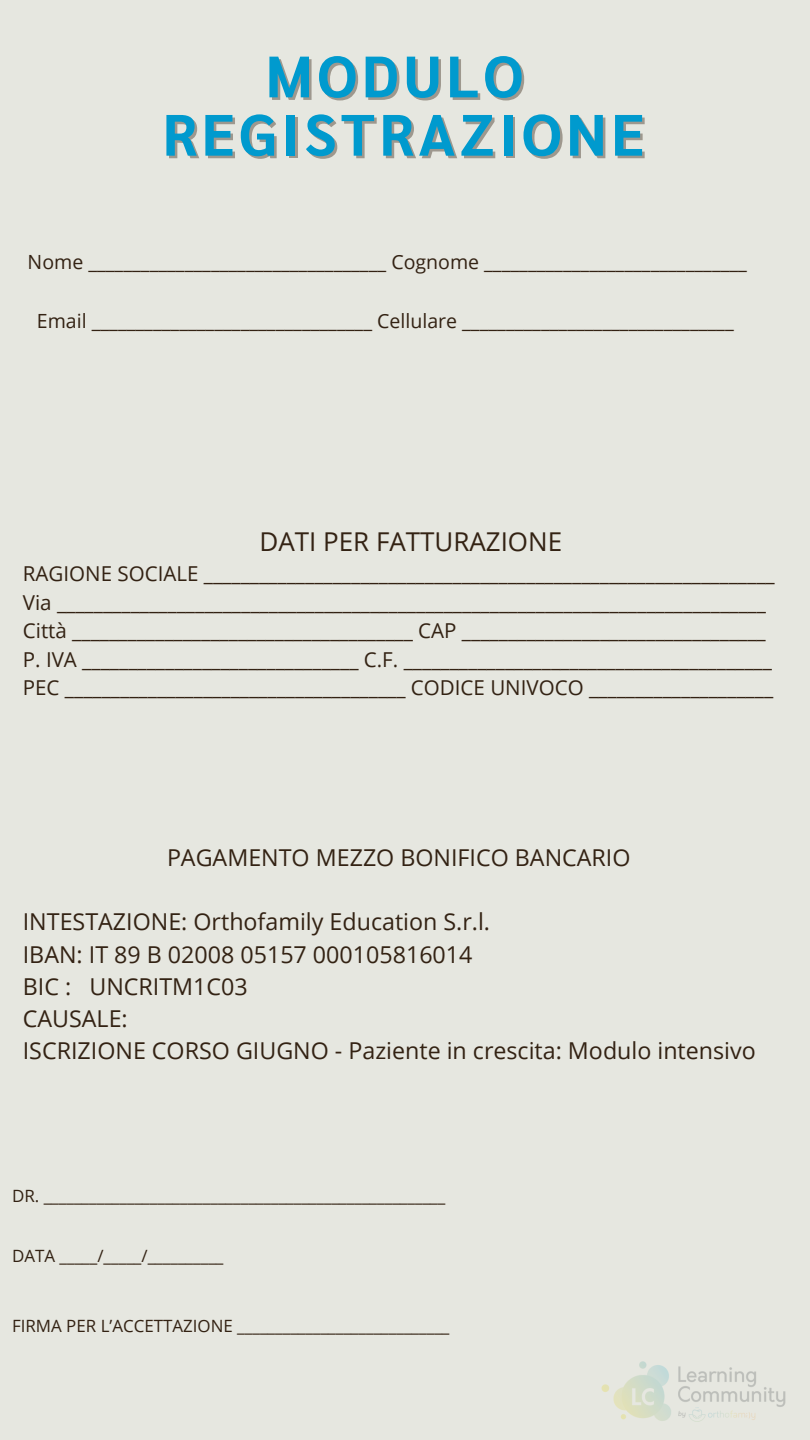
<style>
.page{position:relative;width:810px;height:1440px;background:#e6e7e0}
.page>*{position:absolute;margin:0;border:0;box-sizing:border-box;transform-origin:0 0}
.t1{font:700 58.2px "Sarabun";letter-spacing:.075em;color:#009ace}
.t2{font:26px "Open Sans";color:#332213}
.t3{font:23.3px/32.2px "Open Sans";color:#332213}
.t4{font:20.5px/28.5px "Open Sans";color:#332213}
.t5{font:19.6px "Open Sans";color:#332213}
.t6{font:16.9px "Open Sans";color:#332213}
</style>
<div class="page">
<img style="left:601px;top:1361px;width:185px;height:61px">
<h1 class="t1" style="left:265px;top:35px;width:259px">MODULO</h1>
<h4 class="t1" style="left:162px;top:94px;width:483px">REGISTRAZIONE</h4>
<h4 class="t5" style="left:28px;top:248px;width:721px">Nome __________________________________ Cognome ______________________________</h4>
<h2 class="t5" style="left:37px;top:307px;width:698px">Email ________________________________ Cellulare _______________________________</h2>
<h3 class="t2" style="left:259px;top:524px;width:304px">DATI PER FATTURAZIONE</h3>
<h3 class="t4" style="left:23px;top:559px;width:753px">RAGIONE SOCIALE ______________________________________________________________ Via _____________________________________________________________________________ Città _____________________________________ CAP _________________________________ P. IVA ______________________________ C.F. ________________________________________ PEC _____________________________________ CODICE UNIVOCO ____________________</h3>
<p class="t3" style="left:167px;top:841px;width:465px">PAGAMENTO MEZZO BONIFICO BANCARIO</p>
<p class="t3" style="left:23px;top:905px;width:734px">INTESTAZIONE: Orthofamily Education S.r.l.<br>IBAN: IT 89 B 02008 05157 000105816014<br>BIC : UNCRITM1C03<br>CAUSALE:<br>ISCRIZIONE CORSO GIUGNO - Paziente in crescita: Modulo intensivo</p>
<p class="t6" style="left:12px;top:1184px;width:435px">DR. _____________________________________________________</p>
<p class="t6" style="left:12px;top:1244px;width:213px">DATA _____/_____/__________</p>
<p class="t6" style="left:12px;top:1314px;width:439px">FIRMA PER L’ACCETTAZIONE ____________________________</p>
</div>
